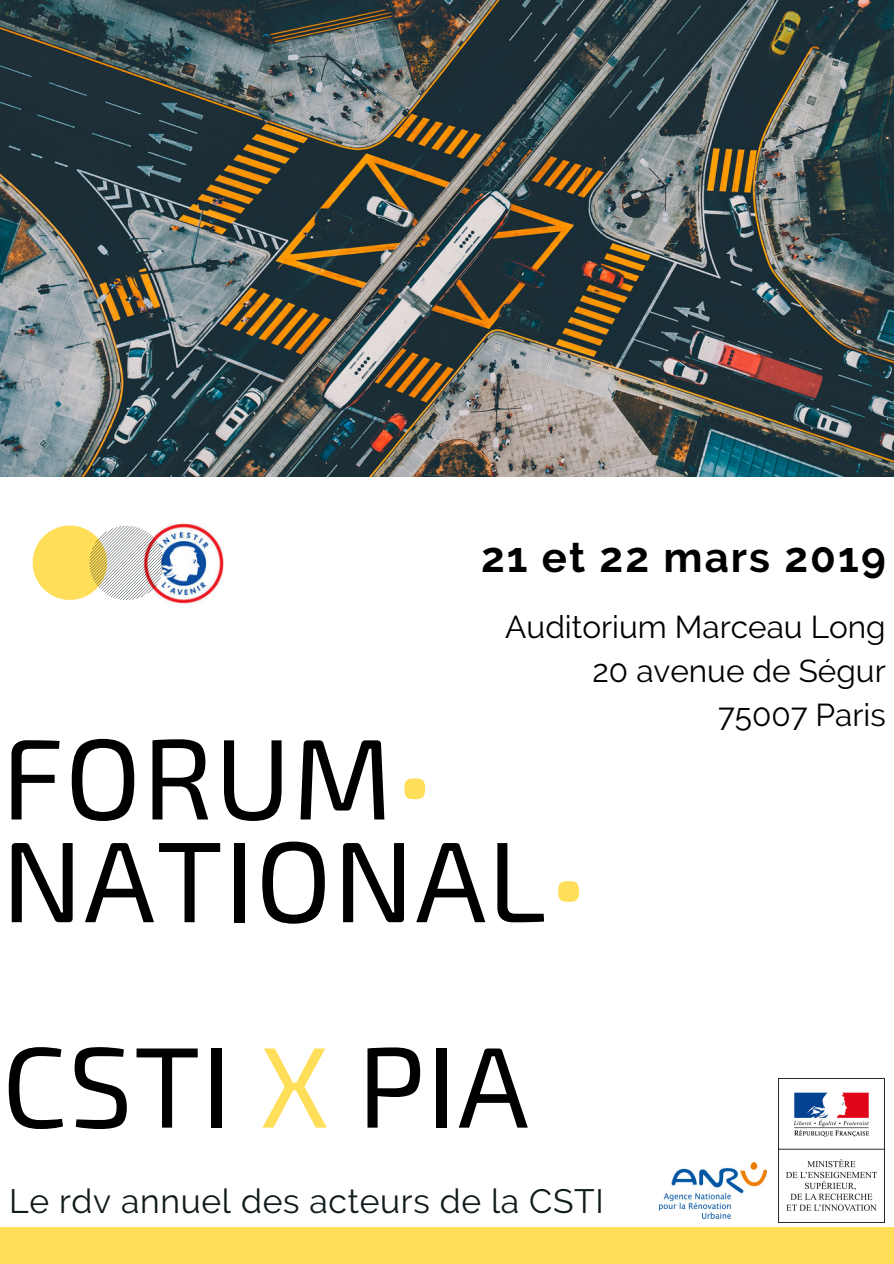
<style>
.page{position:relative;width:894px;height:1264px;background:#fff}
.page>*{position:absolute;margin:0;border:0;box-sizing:border-box;transform-origin:0 0}
.t1{font:114.6px/102.6px "Exo 2";letter-spacing:.01em;color:#000}
.t2{font:700 42px "Raleway";letter-spacing:.05em;color:#000}
.t3{font:33.75px "Raleway";letter-spacing:.02em;color:#111b1e}
.t4{font:31.5px/44px "Raleway";color:#000;text-align:right}
.s1{color:#ffde59}
</style>
<div class="page">
<img style="left:164px;top:523px;width:59px;height:80px">
<svg style="left:33px;top:525px;width:131px;height:75px"></svg>
<div style="left:0;top:1226px;width:893px;height:37px;background:#ffde59"></div>
<img style="left:778px;top:1078px;width:105px;height:144px">
<img style="left:0;top:0;width:893px;height:477px">
<img style="left:659px;top:1162px;width:107px;height:56px">
<h2 class="t2" style="left:481px;top:532px;width:406px">21 et 22 mars 2019</h2>
<p class="t4" style="left:505px;top:605px;width:382px">Auditorium Marceau Long<br>20 avenue de Ségur<br>75007 Paris</p>
<h1 class="t1" style="left:2px;top:722px;width:589px">FORUM<span class="s1">•<br></span>NATIONAL<span class="s1">•</span></h1>
<h1 class="t1" style="left:2px;top:1030px;width:528px">CSTI <span class="s1">X</span> PIA</h1>
<p class="t3" style="left:9px;top:1181px;width:596px">Le rdv annuel des acteurs de la CSTI</p>
</div>
